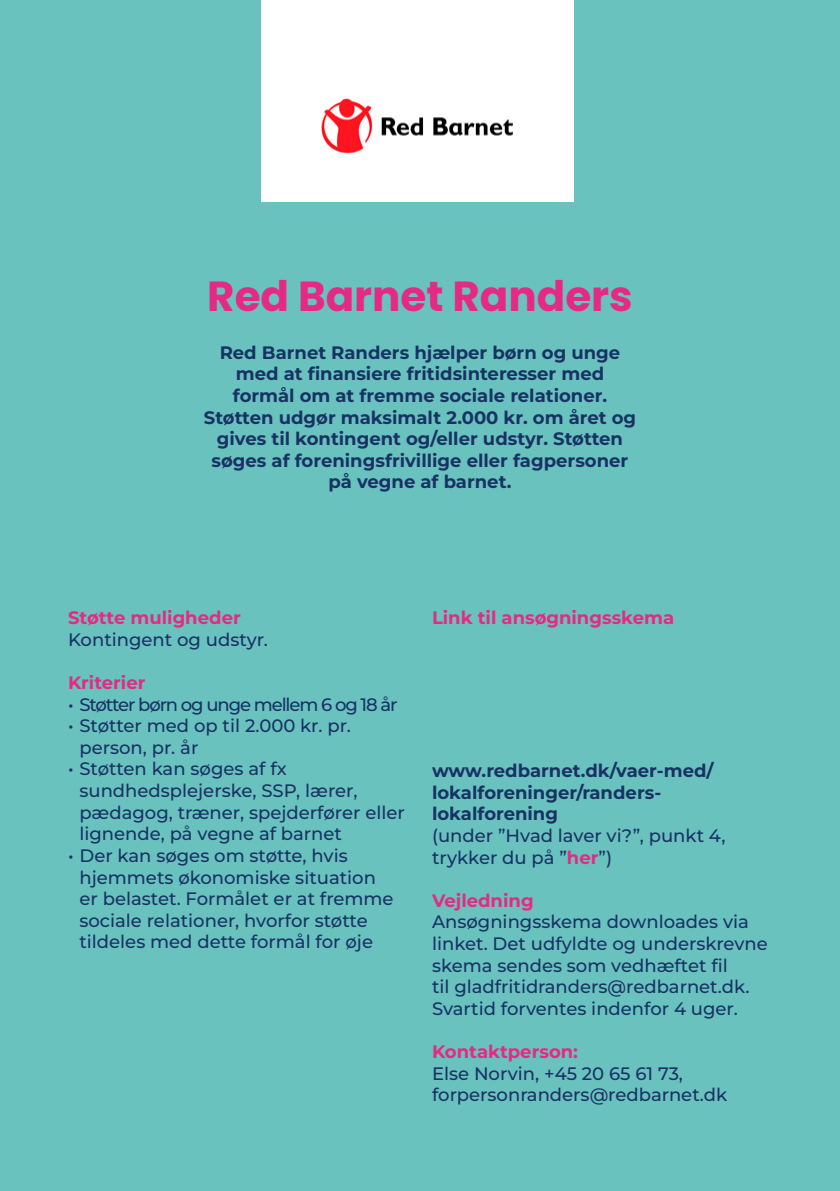
<style>
.page{position:relative;width:840px;height:1191px;background:#fff}
.page>*{position:absolute;margin:0;border:0;box-sizing:border-box;transform-origin:0 0}
.t1{font:700 42px "Poppins";color:#e62984}
.t2{font:500 18px/21.6px "Montserrat";color:#183264}
.t3{font:700 18px/21.6px "Montserrat";color:#183264}
.t4{font:700 18px "Montserrat";color:#e62984}
.t5{font:500 18px "Montserrat";letter-spacing:-.06em;color:#183264}
.s1{font-weight:700;color:#e62984}
</style>
<div class="page">
<div style="left:0;top:0;width:839px;height:1191px;background:#6ac2bf"></div>
<div style="left:261px;top:0;width:312px;height:201px;background:#fff"></div>
<img style="left:321px;top:98px;width:192px;height:56px">
<h1 class="t1" style="left:207px;top:272px;width:426px">Red Barnet Randers</h1>
<p class="t3" style="left:204px;top:341px;width:433px;text-align:center">Red Barnet Randers hjælper børn og unge med at finansiere fritidsinteresser med formål om at fremme sociale relationer.<br>Støtten udgør maksimalt 2.000 kr. om året og gives til kontingent og/eller udstyr. Støtten søges af foreningsfrivillige eller fagpersoner på vegne af barnet.</p>
<p class="t4" style="left:68px;top:606px;width:174px">Støtte muligheder</p>
<p class="t2" style="left:68px;top:628px;width:201px">Kontingent og udstyr.</p>
<p class="t4" style="left:68px;top:670px;width:79px">Kriterier</p>
<p class="t5" style="left:68px;top:692px;width:331px">• Støtter børn og unge mellem 6 og 18 år</p>
<p class="t2" style="left:79px;top:714px;width:273px;text-indent:-11px">• Støtter med op til 2.000 kr. pr. person, pr. år</p>
<p class="t2" style="left:79px;top:758px;width:327px;text-indent:-11px">• Støtten kan søges af fx sundhedsplejerske, SSP, lærer, pædagog, træner, spejderfører eller lignende, på vegne af barnet</p>
<p class="t2" style="left:79px;top:844px;width:315px;text-indent:-11px">• Der kan søges om støtte, hvis hjemmets økonomiske situation er belastet. Formålet er at fremme sociale relationer, hvorfor støtte tildeles med dette formål for øje</p>
<p class="t4" style="left:432px;top:606px;width:243px">Link til ansøgningsskema</p>
<p class="t3" style="left:432px;top:759px;width:283px">www.redbarnet.dk/vaer-med/ lokalforeninger/randers&shy;lokalforening</p>
<p class="t2" style="left:432px;top:824px;width:295px">(under ”Hvad laver vi?”, punkt 4, trykker du på ”<span class="s1">her</span>”)</p>
<p class="t4" style="left:432px;top:888px;width:103px">Vejledning</p>
<p class="t2" style="left:432px;top:910px;width:337px">Ansøgningsskema downloades via linket. Det udfyldte og underskrevne skema sendes som vedhæftet fil<br>til gladfritidranders@redbarnet.dk.<br>Svartid forventes indenfor 4 uger.</p>
<p class="t4" style="left:432px;top:1039px;width:147px">Kontaktperson:</p>
<p class="t2" style="left:432px;top:1062px;width:296px">Else Norvin, +45 20 65 61 73, forpersonranders@redbarnet.dk</p>
</div>
